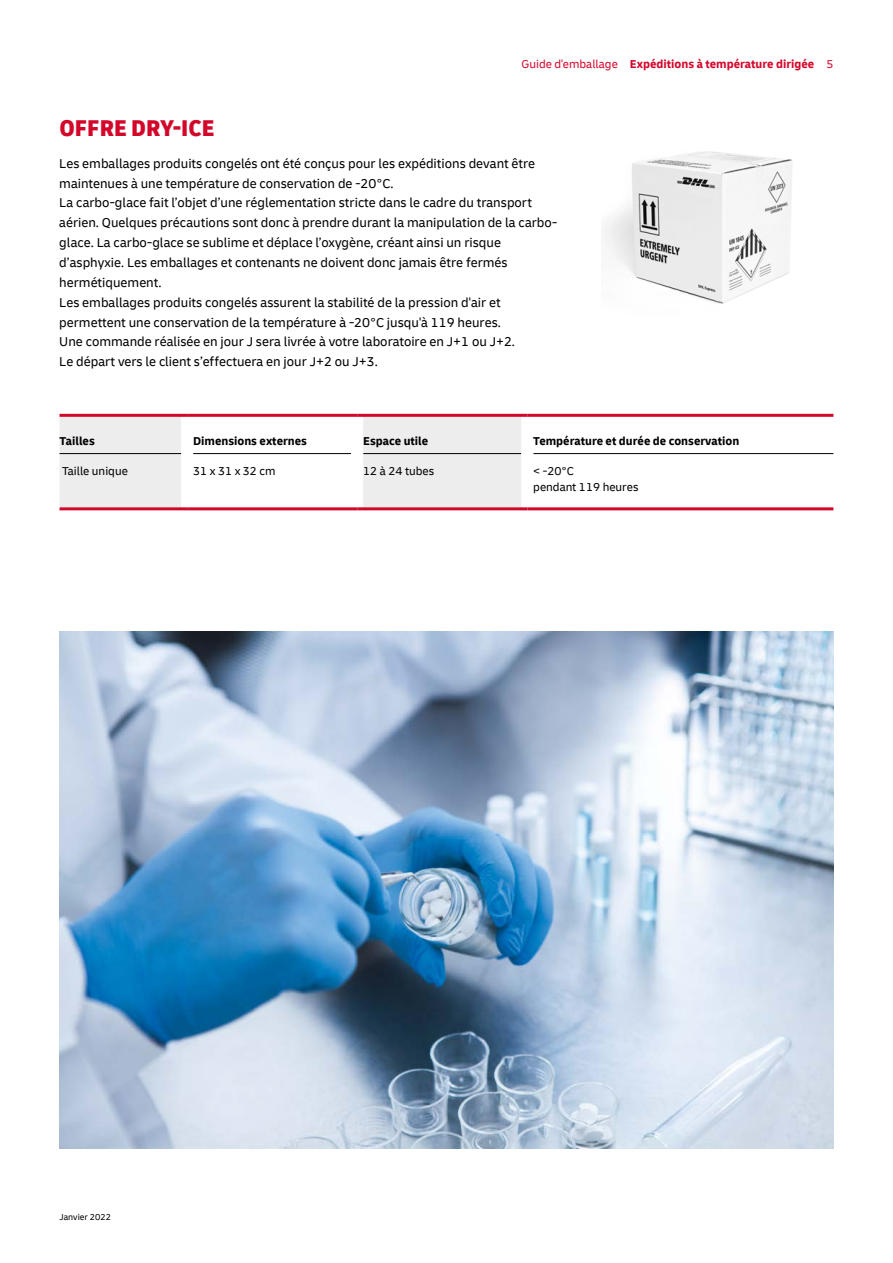
<style>
.page{position:relative;width:893px;height:1263px;background:#fff}
.page>*{position:absolute;margin:0;border:0;box-sizing:border-box;transform-origin:0 0}
.t1{font:900 condensed 24px "Delivery";color:#d3072a}
.t2{font:13.5px/19.8px "Delivery";color:#000}
.t3{font:700 12px "Delivery";color:#000}
.t4{font:12px/16.2px "Delivery";color:#000}
.t5{font:700 12px "Delivery";color:#d3072a}
.t6{font:9px "Delivery";color:#000}
.s1{font-weight:400}
</style>
<div class="page">
<img style="left:603px;top:151px;width:190px;height:153px">
<svg style="left:60px;top:417px;width:461px;height:90px"></svg>
<hr style="left:60px;top:453px;width:121px;height:1px;background:#000">
<hr style="left:193px;top:453px;width:158px;height:1px;background:#000">
<hr style="left:363px;top:453px;width:158px;height:1px;background:#000">
<hr style="left:533px;top:453px;width:300px;height:1px;background:#000">
<div style="left:181px;top:417px;width:12px;height:37px;background:#fff"></div>
<div style="left:351px;top:417px;width:12px;height:37px;background:#fff"></div>
<div style="left:181px;top:454px;width:12px;height:53px;background:#fff"></div>
<div style="left:351px;top:454px;width:12px;height:53px;background:#fff"></div>
<hr style="left:60px;top:414px;width:127px;height:3px;background:#d3072a">
<hr style="left:187px;top:414px;width:170px;height:3px;background:#d3072a">
<hr style="left:357px;top:414px;width:170px;height:3px;background:#d3072a">
<hr style="left:527px;top:414px;width:306px;height:3px;background:#d3072a">
<hr style="left:60px;top:507px;width:127px;height:3px;background:#d3072a">
<hr style="left:187px;top:507px;width:170px;height:3px;background:#d3072a">
<hr style="left:357px;top:507px;width:170px;height:3px;background:#d3072a">
<hr style="left:527px;top:507px;width:306px;height:3px;background:#d3072a">
<img style="left:60px;top:631px;width:773px;height:517px">
<h1 class="t1" style="left:60px;top:114px;width:157px">OFFRE DRY-ICE</h1>
<p class="t5" style="left:522px;top:57px;width:313px"><span class="s1">Guide d'emballage</span> Expéditions à température dirigée <span class="s1">5</span></p>
<p class="t2" style="left:59px;top:153px;width:499px">Les emballages produits congelés ont été conçus pour les expéditions devant être maintenues à une température de conservation de -20°C.<br>La carbo-glace fait l’objet d’une réglementation stricte dans le cadre du transport aérien. Quelques précautions sont donc à prendre durant la manipulation de la carbo&shy;glace. La carbo-glace se sublime et déplace l’oxygène, créant ainsi un risque d’asphyxie. Les emballages et contenants ne doivent donc jamais être fermés hermétiquement.<br>Les emballages produits congelés assurent la stabilité de la pression d'air et permettent une conservation de la température à -20°C jusqu'à 119 heures.<br>Une commande réalisée en jour J sera livrée à votre laboratoire en J+1 ou J+2.<br>Le départ vers le client s’effectuera en jour J+2 ou J+3.</p>
<p class="t3" style="left:60px;top:434px;width:37px">Tailles</p>
<p class="t3" style="left:193px;top:434px;width:116px">Dimensions externes</p>
<p class="t3" style="left:363px;top:434px;width:67px">Espace utile</p>
<p class="t3" style="left:533px;top:434px;width:208px">Température et durée de conservation</p>
<p class="t4" style="left:62px;top:462px;width:67px">Taille unique</p>
<p class="t4" style="left:193px;top:462px;width:84px">31 x 31 x 32 cm</p>
<p class="t4" style="left:363px;top:462px;width:73px">12 à 24 tubes</p>
<p class="t4" style="left:533px;top:462px;width:107px">&lt; -20°C<br>pendant 119 heures</p>
<p class="t6" style="left:60px;top:1212px;width:53px">Janvier 2022</p>
</div>
